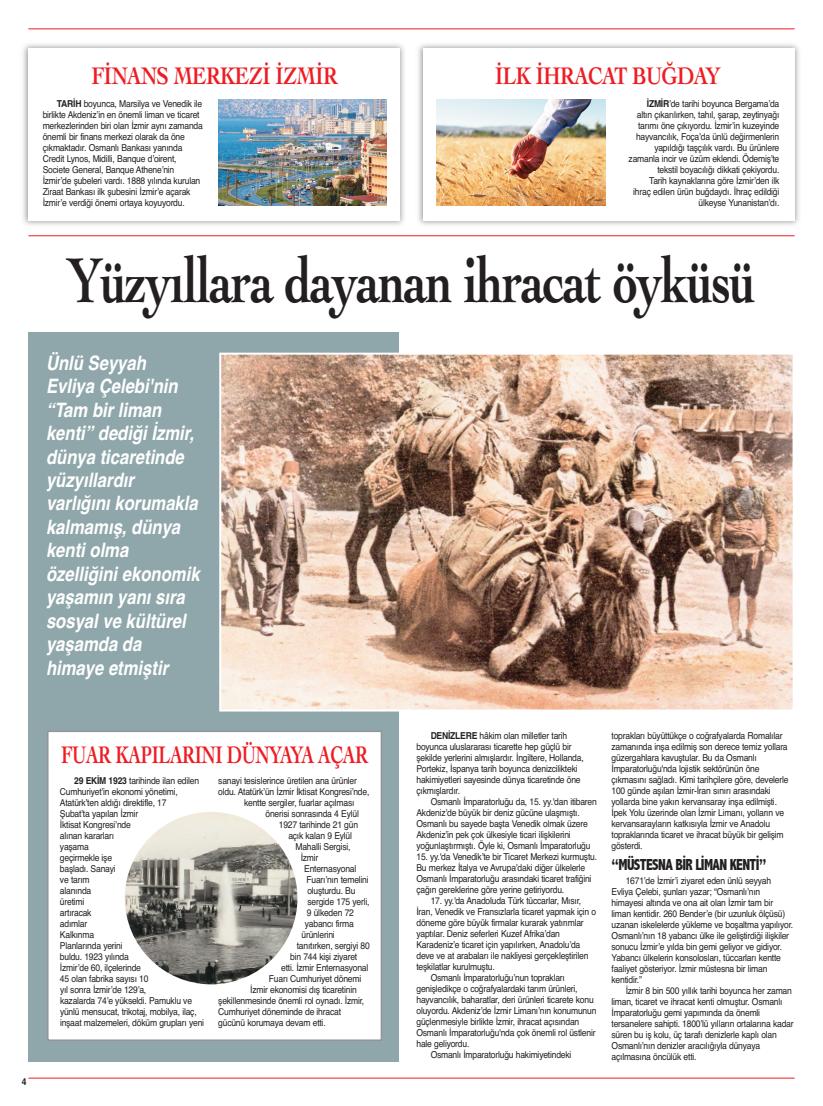
<style>
.page{position:relative;width:823px;height:1106px;background:#fff}
.page>*{position:absolute;margin:0;border:0;box-sizing:border-box;transform-origin:0 0}
.t1{font:700 66.5px "Cochin";letter-spacing:-.025em;color:#231f20;scale:.72 1}
.t2{font:700 25.2px "Cochin";letter-spacing:-.025em;color:#ee1d23;scale:.8 1}
.t3{font:700 25.2px "Cochin";letter-spacing:-.025em;color:#ee1d23;scale:.71 1}
.t4{font:italic 700 19.8px/23.5px "Helvetica";color:#fff;scale:.84 1}
.t5{font:800 condensed 16px "Abadi";letter-spacing:-.045em;color:#231f20;scale:.9 1}
.t6{font:9.5px/11px "Helvetica";letter-spacing:-.025em;color:#231f20;scale:.9 1}
.t7{font:700 9.5px "Helvetica";color:#231f20;scale:.9 1}
.s1{font-weight:700}
</style>
<div class="page">
<div style="left:28px;top:333px;width:370px;height:728px;background:#8fa7ab"></div>
<img style="left:222px;top:356px;width:569px;height:352px">
<div style="left:219px;top:353px;width:575px;height:358px;border:2px solid #fff"></div>
<div style="left:48px;top:732px;width:332px;height:307px;background:#fff"></div>
<div style="left:47px;top:730px;width:335px;height:311px;border:2px solid #939598"></div>
<hr style="left:28px;top:1077px;width:766px;height:1px;background:#ee1d23">
<hr style="left:28px;top:235px;width:766px;height:1px;background:#ee1d23">
<hr style="left:28px;top:28px;width:766px;height:1px;background:#ee1d23">
<img style="left:23px;top:44px;width:381px;height:181px">
<div style="left:28px;top:49px;width:372px;height:172px;background:#fff"></div>
<img style="left:418px;top:44px;width:381px;height:181px">
<div style="left:423px;top:49px;width:371px;height:172px;background:#fff"></div>
<img style="left:218px;top:100px;width:169px;height:105px">
<img style="left:436px;top:100px;width:168px;height:105px">
<img style="left:125px;top:812px;width:172px;height:172px;border-radius:50%">
<h2 class="t2" style="left:91px;top:59px;width:309px">FİNANS MERKEZİ İZMİR</h2>
<p class="t6" style="left:43px;top:98px;width:179px;text-indent:14px"><span class="s1">TARİH</span> boyunca, Marsilya ve Venedik ile birlikte Akdeniz’in en önemli liman ve ticaret merkezlerinden biri olan İzmir aynı zamanda önemli bir finans merkezi olarak da öne çıkmaktadır. Osmanlı Bankası yanında Credit Lynos, Midilli, Banque d’oirent, Societe General, Banque Athene’nin İzmir’de şubeleri vardı. 1888 yılında kurulan Ziraat Bankası ilk şubesini İzmir’e açarak İzmir’e verdiği önemi ortaya koyuyordu.</p>
<h2 class="t2" style="left:494px;top:59px;width:283px">İLK İHRACAT BUĞDAY</h2>
<p class="t6" style="left:628px;top:98px;width:169px;text-align:right"><span class="s1">İZMİR</span>’de tarihi boyunca Bergama’da<br>altın çıkarılırken, tahıl, şarap, zeytinyağı tarımı öne çıkıyordu. İzmir’in kuzeyinde hayvancılık, Foça’da ünlü değirmenlerin yapıldığı taşçılık vardı. Bu ürünlere zamanla incir ve üzüm eklendi. Ödemiş’te tekstil boyacılığı dikkati çekiyordu.<br>Tarih kaynaklarına göre İzmir’den ilk<br>ihraç edilen ürün buğdaydı. İhraç edildiği ülkeyse Yunanistan’dı.</p>
<h1 class="t1" style="left:67px;top:235px;width:956px">Yüzyıllara dayanan ihracat öyküsü</h1>
<h3 class="t4" style="left:46px;top:351px;width:184px">Ünlü Seyyah<br>Evliya Çelebi'nin “Tam bir liman kenti” dediği İzmir, dünya ticaretinde yüzyıllardır varlığını korumakla kalmamış, dünya kenti olma özelliğini ekonomik yaşamın yanı sıra sosyal ve kültürel yaşamda da himaye etmiştir</h3>
<p class="t7" style="left:22px;top:1075px;width:7px">4</p>
<h2 class="t3" style="left:61px;top:737px;width:433px">FUAR KAPILARINI DÜNYAYA AÇAR</h2>
<p class="t6" style="left:60px;top:775px;width:161px;text-indent:14px"><span class="s1">29 EkİM 1923</span> tarihinde ilan edilen<br>Cumhuriyet’in ekonomi yönetimi,<br>Atatürk’ten aldığı direktifle, 17<br>Şubat’ta yapılan İzmir<br>İktisat Kongresi’nde<br>alınan kararları<br>yaşama<br>geçirmekle işe<br>başladı. Sanayi<br>ve tarım<br>alanında<br>üretimi<br>artıracak<br>adımlar<br>Kalkınma<br>Planlarında yerini<br>buldu. 1923 yılında<br>İzmir’de 60, ilçelerinde<br>45 olan fabrika sayısı 10<br>yıl sonra İzmir’de 129’a,<br>kazalarda 74’e yükseldi. Pamuklu ve yünlü mensucat, trikotaj, mobilya, ilaç, inşaat malzemeleri, döküm grupları yeni</p>
<p class="t6" style="left:218px;top:775px;width:155px">sanayi tesislerince üretilen ana ürünler</p>
<p class="t6" style="left:218px;top:786px;width:169px">oldu. Atatürk’ün İzmir İktisat Kongresi’nde,</p>
<p class="t6" style="left:244px;top:797px;width:124px">kentte sergiler, fuarlar açılması</p>
<p class="t6" style="left:265px;top:808px;width:105px">önerisi sonrasında 4 Eylül</p>
<p class="t6" style="left:279px;top:819px;width:89px">1927 tarihinde 21 gün</p>
<p class="t6" style="left:288px;top:830px;width:72px">açık kalan 9 Eylül</p>
<p class="t6" style="left:295px;top:841px;width:63px">Mahalli Sergisi,</p>
<p class="t6" style="left:300px;top:852px;width:21px">İzmir</p>
<p class="t6" style="left:304px;top:863px;width:59px">Enternasyonal</p>
<p class="t6" style="left:306px;top:874px;width:71px">Fuarı’nın temelini</p>
<p class="t6" style="left:307px;top:885px;width:55px">oluşturdu. Bu</p>
<p class="t6" style="left:307px;top:896px;width:70px">sergide 175 yerli,</p>
<p class="t6" style="left:306px;top:907px;width:54px">9 ülkeden 72</p>
<p class="t6" style="left:305px;top:918px;width:56px">yabancı firma</p>
<p class="t6" style="left:301px;top:929px;width:38px">ürünlerini</p>
<p class="t6" style="left:296px;top:940px;width:83px">tanıtırken, sergiyi 80</p>
<p class="t6" style="left:290px;top:951px;width:76px">bin 744 kişi ziyaret</p>
<p class="t6" style="left:281px;top:962px;width:98px">etti. İzmir Enternasyonal</p>
<p class="t6" style="left:269px;top:973px;width:104px">Fuarı Cumhuriyet dönemi</p>
<p class="t6" style="left:250px;top:984px;width:120px">İzmir ekonomisi dış ticaretinin</p>
<p class="t6" style="left:218px;top:995px;width:164px">şekillenmesinde önemli rol oynadı. İzmir,</p>
<p class="t6" style="left:218px;top:1006px;width:138px">Cumhuriyet döneminde de ihracat</p>
<p class="t6" style="left:218px;top:1017px;width:121px">gücünü korumaya devam etti.</p>
<p class="t6" style="left:416px;top:730px;width:187px;text-indent:14px"><span class="s1">DENİZLERE</span> hâkim olan milletler tarih boyunca uluslararası ticarette hep güçlü bir şekilde yerlerini almışlardır. İngiltere, Hollanda, Portekiz, İspanya tarih boyunca denizcilikteki hakimiyetleri sayesinde dünya ticaretinde öne çıkmışlardır.</p>
<p class="t6" style="left:416px;top:796px;width:202px;text-indent:14px">Osmanlı İmparatorluğu da, 15. yy.'dan itibaren Akdeniz’de büyük bir deniz gücüne ulaşmıştı.<br>Osmanlı bu sayede başta Venedik olmak üzere Akdeniz’in pek çok ülkesiyle ticari ilişkilerini yoğunlaştırmıştı. Öyle ki, Osmanlı İmparatorluğu</p>
<p class="t6" style="left:416px;top:851px;width:202px">15. yy.'da Venedik’te bir Ticaret Merkezi kurmuştu.<br>Bu merkez İtalya ve Avrupa’daki diğer ülkelerle Osmanlı İmparatorluğu arasındaki ticaret trafiğini çağın gereklerine göre yerine getiriyordu.</p>
<p class="t6" style="left:430px;top:895px;width:169px">17. yy.'da Anadoluda Türk tüccarlar, Mısır,</p>
<p class="t6" style="left:416px;top:906px;width:201px">İran, Venedik ve Fransızlarla ticaret yapmak için o</p>
<p class="t6" style="left:416px;top:917px;width:187px">döneme göre büyük firmalar kurarak yatırımlar</p>
<p class="t6" style="left:416px;top:928px;width:161px">yaptılar. Deniz seferleri Kuzef Afrika’dan</p>
<p class="t6" style="left:416px;top:939px;width:183px">Karadeniz’e ticaret için yapılırken, Anadolu’da</p>
<p class="t6" style="left:416px;top:950px;width:192px">deve ve at arabaları ile nakliyesi gerçekleştirilen</p>
<p class="t6" style="left:416px;top:961px;width:88px">teşkilatlar kurulmuştu.</p>
<p class="t6" style="left:430px;top:972px;width:151px">Osmanlı İmparatorluğu’nun toprakları</p>
<p class="t6" style="left:416px;top:983px;width:180px">genişledikçe o coğrafyalardaki tarım ürünleri,</p>
<p class="t6" style="left:416px;top:994px;width:198px">hayvancılık, baharatlar, deri ürünleri ticarete konu</p>
<p class="t6" style="left:416px;top:1005px;width:201px">oluyordu. Akdeniz’de İzmir Limanı’nın konumunun</p>
<p class="t6" style="left:416px;top:1016px;width:182px">güçlenmesiyle birlikte İzmir, ihracat açısından</p>
<p class="t6" style="left:416px;top:1027px;width:200px">Osmanlı İmparatorluğu'nda çok önemli rol üstlenir</p>
<p class="t6" style="left:416px;top:1038px;width:60px">hale geliyordu.</p>
<p class="t6" style="left:430px;top:1049px;width:158px">Osmanlı İmparatorluğu hakimiyetindeki</p>
<p class="t6" style="left:611px;top:730px;width:198px">toprakları büyüttükçe o coğrafyalarda Romalılar zamanında inşa edilmiş son derece temiz yollara güzergahlara kavuştular. Bu da Osmanlı İmparatorluğu'nda lojistik sektörünün öne çıkmasını sağladı. Kimi tarihçilere göre, develerle 100 günde aşılan İzmir-İran sınırı arasındaki yollarda bine yakın kervansaray inşa edilmişti.<br>İpek Yolu üzerinde olan İzmir Limanı, yolların ve kervansarayların katkısıyla İzmir ve Anadolu topraklarında ticaret ve ihracat büyük bir gelişim gösterdi.</p>
<h3 class="t5" style="left:611px;top:858px;width:173px">“MÜSTESNA BİR LİMAN KENTİ”</h3>
<p class="t6" style="left:611px;top:874px;width:203px;text-indent:14px">1671’de İzmir’i ziyaret eden ünlü seyyah Evliya Çelebi, şunları yazar; “Osmanlı’nın himayesi altında ve ona ait olan İzmir tam bir liman kentidir. 260 Bender’e (bir uzunluk ölçüsü) uzanan iskelelerde yükleme ve boşaltma yapılıyor.<br>Osmanlı’nın 18 yabancı ülke ile geliştirdiği ilişkiler sonucu İzmir’e yılda bin gemi geliyor ve gidiyor.<br>Yabancı ülkelerin konsolosları, tüccarları kentte faaliyet gösteriyor. İzmir müstesna bir liman kentidir.”</p>
<p class="t6" style="left:611px;top:984px;width:204px;text-indent:14px">İzmir 8 bin 500 yıllık tarihi boyunca her zaman liman, ticaret ve ihracat kenti olmuştur. Osmanlı İmparatorluğu gemi yapımında da önemli tersanelere sahipti. 1800’lü yılların ortalarına kadar süren bu iş kolu, üç tarafı denizlerle kaplı olan Osmanlı’nın denizler aracılığıyla dünyaya açılmasına öncülük etti.</p>
</div>
